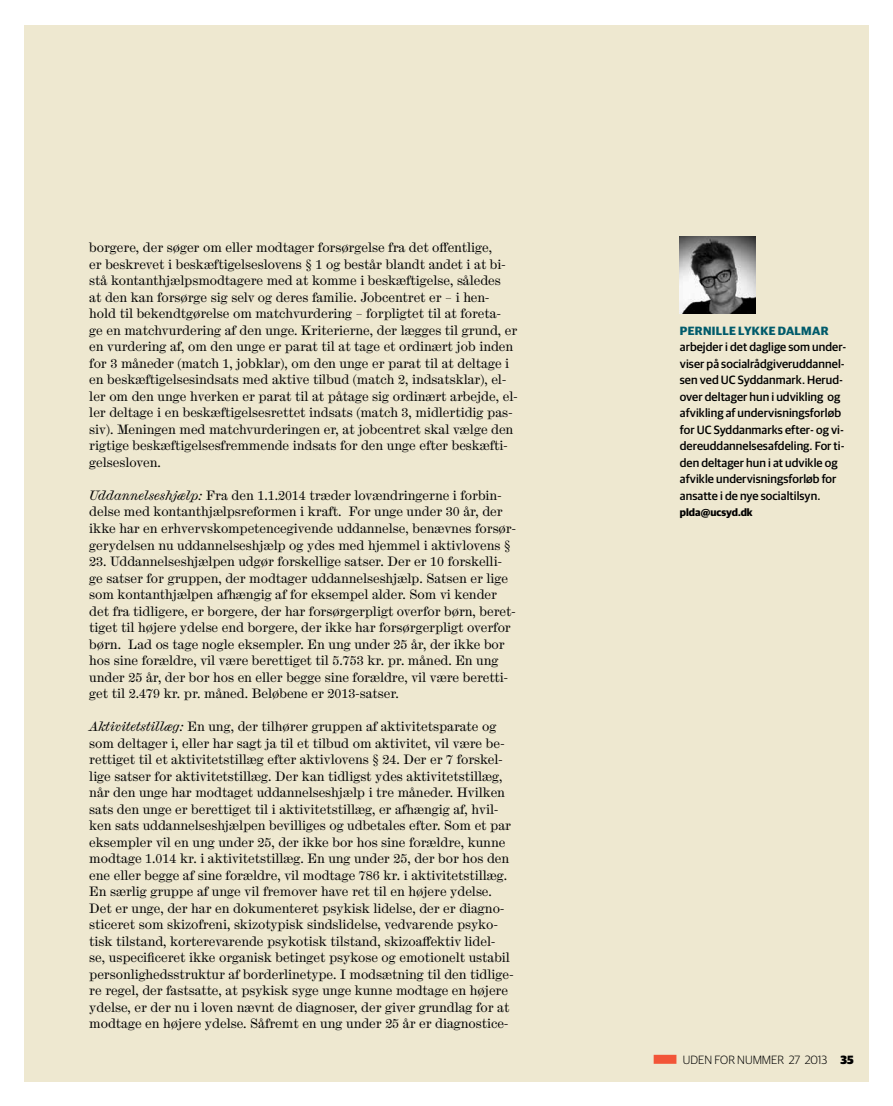
<style>
.page{position:relative;width:893px;height:1106px;background:#fff}
.page>*{position:absolute;margin:0;border:0;box-sizing:border-box;transform-origin:0 0}
.t1{font:12px/16.5px "Scotch Micro";letter-spacing:-.005em;color:#000}
.t2{font:500 12px/16.5px "Guardian Sans";letter-spacing:.005em;color:#000}
.t3{font:300 12px "Guardian Sans";color:#000}
.t4{font:700 12px "Guardian Sans";letter-spacing:.025em;color:#005b6b}
.t5{font:700 10.5px "Guardian Sans";color:#000}
.s1{font-style:italic}
.s2{font-weight:900}
</style>
<div class="page">
<div style="left:24px;top:26px;width:845px;height:1056px;background:#eee8d0"></div>
<div style="left:654px;top:1054px;width:22px;height:9px;background:#f25538"></div>
<img style="left:679px;top:237px;width:76px;height:76px">
<p class="t1" style="left:89px;top:240px;width:430px">borgere, der søger om eller modtager forsørgelse fra det offentlige,<br>er beskrevet i beskæftigelseslovens § 1 og består blandt andet i at bi&shy;stå kontanthjælpsmodtagere med at komme i beskæftigelse, således<br>at den kan forsørge sig selv og deres familie. Jobcentret er – i hen&shy;hold til bekendtgørelse om matchvurdering – forpligtet til at foreta-<br>ge en matchvurdering af den unge. Kriterierne, der lægges til grund, er en vurdering af, om den unge er parat til at tage et ordinært job inden for 3 måneder (match 1, jobklar), om den unge er parat til at deltage i en beskæftigelsesindsats med aktive tilbud (match 2, indsatsklar), el&shy;ler om den unge hverken er parat til at påtage sig ordinært arbejde, el&shy;ler deltage i en beskæftigelsesrettet indsats (match 3, midlertidig pas&shy;siv). Meningen med matchvurderingen er, at jobcentret skal vælge den rigtige beskæftigelsesfremmende indsats for den unge efter beskæfti&shy;gelsesloven.</p>
<p class="t1" style="left:89px;top:487px;width:428px"><span class="s1">Uddannelseshjælp:</span> Fra den 1.1.2014 træder lovændringerne i forbin&shy;delse med kontanthjælpsreformen i kraft. For unge under 30 år, der ikke har en erhvervskompetencegivende uddannelse, benævnes forsør&shy;gerydelsen nu uddannelseshjælp og ydes med hjemmel i aktivlovens §</p>
<p class="t1" style="left:89px;top:553px;width:428px">23. Uddannelseshjælpen udgør forskellige satser. Der er 10 forskelli&shy;ge satser for gruppen, der modtager uddannelseshjælp. Satsen er lige som kontanthjælpen afhængig af for eksempel alder. Som vi kender det fra tidligere, er borgere, der har forsørgerpligt overfor børn, beret&shy;tiget til højere ydelse end borgere, der ikke har forsørgerpligt overfor børn. Lad os tage nogle eksempler. En ung under 25 år, der ikke bor hos sine forældre, vil være berettiget til 5.753 kr. pr. måned. En ung under 25 år, der bor hos en eller begge sine forældre, vil være beretti&shy;get til 2.479 kr. pr. måned. Beløbene er 2013-satser.</p>
<p class="t1" style="left:89px;top:718px;width:426px"><span class="s1">Aktivitetstillæg:</span> En ung, der tilhører gruppen af aktivitetsparate og som deltager i, eller har sagt ja til et tilbud om aktivitet, vil være be&shy;rettiget til et aktivitetstillæg efter aktivlovens § 24. Der er 7 forskel&shy;lige satser for aktivitetstillæg. Der kan tidligst ydes aktivitetstillæg, når den unge har modtaget uddannelseshjælp i tre måneder. Hvilken sats den unge er berettiget til i aktivitetstillæg, er afhængig af, hvil&shy;ken sats uddannelseshjælpen bevilliges og udbetales efter. Som et par eksempler vil en ung under 25, der ikke bor hos sine forældre, kunne modtage 1.014 kr. i aktivitetstillæg. En ung under 25, der bor hos den ene eller begge af sine forældre, vil modtage 786 kr. i aktivitetstillæg.<br>En særlig gruppe af unge vil fremover have ret til en højere ydelse.<br>Det er unge, der har en dokumenteret psykisk lidelse, der er diagno&shy;sticeret som skizofreni, skizotypisk sindslidelse, vedvarende psyko&shy;tisk tilstand, korterevarende psykotisk tilstand, skizoaffektiv lidel&shy;se, uspecificeret ikke organisk betinget psykose og emotionelt ustabil personlighedsstruktur af borderlinetype. I modsætning til den tidlige&shy;re regel, der fastsatte, at psykisk syge unge kunne modtage en højere ydelse, er der nu i loven nævnt de diagnoser, der giver grundlag for at modtage en højere ydelse. Såfremt en ung under 25 år er diagnostice-</p>
<p class="t4" style="left:680px;top:322px;width:147px">PERNILLE LYKKE DALMAR</p>
<p class="t2" style="left:680px;top:338px;width:168px">arbejder i det daglige som under&shy;viser på socialrådgiveruddannel&shy;sen ved UC Syddanmark. Herud&shy;over deltager hun i udvikling og afvikling af undervisningsforløb for UC Syddanmarks efter- og vi&shy;dereuddannelsesafdeling. For ti&shy;den deltager hun i at udvikle og afvikle undervisningsforløb for ansatte i de nye socialtilsyn.</p>
<p class="t5" style="left:680px;top:505px;width:74px">PLDA@UCSYD.DK</p>
<p class="t3" style="left:683px;top:1051px;width:172px">UDEN FOR NUMMER 27 2013 <span class="s2">35</span></p>
</div>
